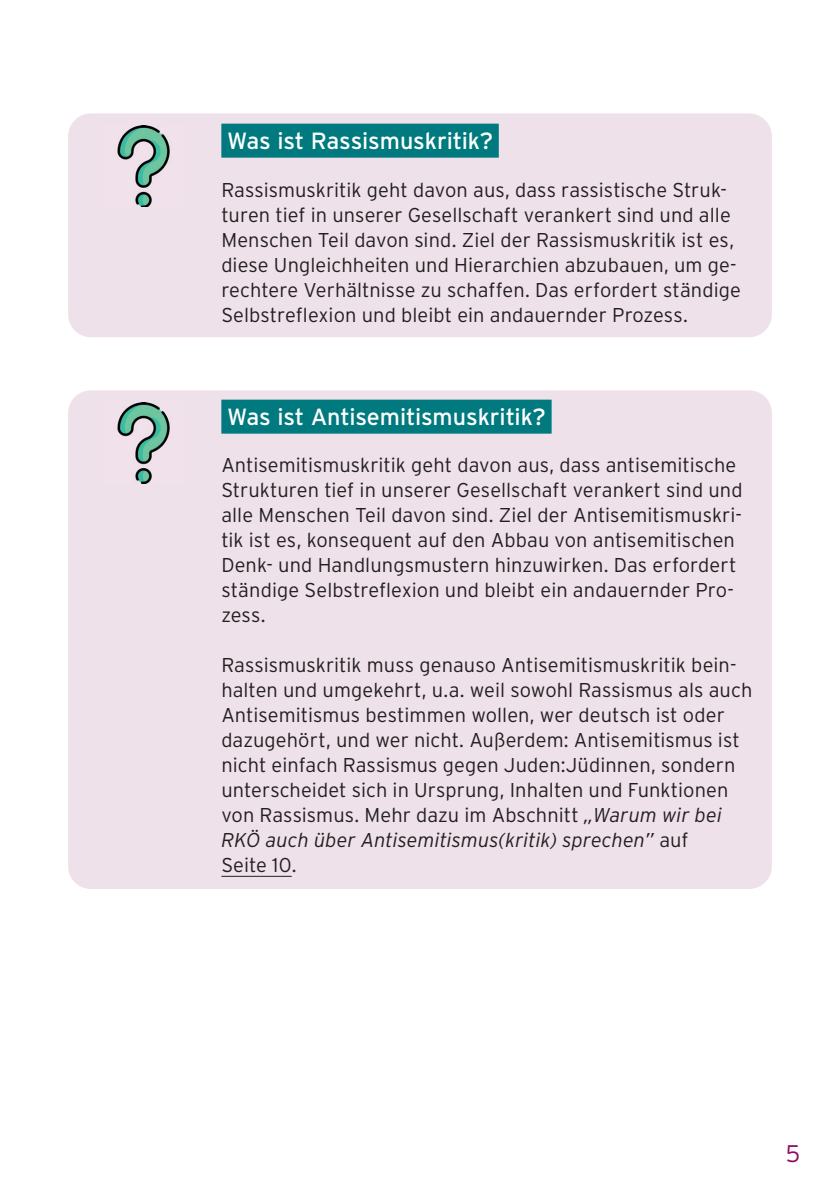
<style>
.page{position:relative;width:840px;height:1191px;background:#fff}
.page>*{position:absolute;margin:0;border:0;box-sizing:border-box;transform-origin:0 0}
.t1{font:300 24px "Interstate";color:#8e0d66}
.t2{font:23.4px "Interstate";letter-spacing:-.005em;color:#fff}
.t3{font:300 20px/25px "Interstate";letter-spacing:.005em;color:#231f20}
.s1{font-style:italic}
</style>
<div class="page">
<div style="left:68px;top:390px;width:703px;height:499px;background:#efe1ea;border-radius:23px"></div>
<div style="left:68px;top:113px;width:703px;height:224px;background:#efe1ea;border-radius:23px"></div>
<div style="left:221px;top:124px;width:277px;height:34px;background:#007a7e"></div>
<div style="left:221px;top:399px;width:330px;height:34px;background:#007a7e"></div>
<hr style="left:221px;top:876px;width:70px;height:1px;background:#231f20">
<img style="left:117px;top:126px;width:53px;height:81px">
<img style="left:117px;top:403px;width:53px;height:81px">
<p class="t2" style="left:227px;top:128px;width:267px">Was ist Rassismuskritik?</p>
<p class="t3" style="left:221px;top:177px;width:521px">Rassismuskritik geht davon aus, dass rassistische Struk&shy;turen tief in unserer Gesellschaft verankert sind und alle Menschen Teil davon sind. Ziel der Rassismuskritik ist es, diese Ungleichheiten und Hierarchien abzubauen, um ge&shy;rechtere Verhältnisse zu schaffen. Das erfordert ständige Selbst reflexion und bleibt ein andauernder Prozess.</p>
<p class="t2" style="left:227px;top:404px;width:320px">Was ist Antisemitismuskritik?</p>
<p class="t3" style="left:221px;top:452px;width:522px">Antisemitismuskritik geht davon aus, dass antisemitische Strukturen tief in unserer Gesellschaft verankert sind und alle Menschen Teil davon sind. Ziel der Antisemitismuskri&shy;tik ist es, konsequent auf den Abbau von antisemitischen Denk- und Handlungsmustern hinzuwirken. Das erfordert ständige Selbstreflexion und bleibt ein andauernder Pro&shy;zess.</p>
<p class="t3" style="left:221px;top:652px;width:532px">Rassismuskritik muss genauso Antisemitismuskritik bein&shy;halten und umgekehrt, u.a. weil sowohl Rassismus als auch Antisemitismus bestimmen wollen, wer deutsch ist oder dazugehört, und wer nicht. Außerdem: Antisemitismus ist nicht einfach Rassismus gegen Juden:Jüdinnen, sondern unterscheidet sich in Ursprung, Inhalten und Funktionen von Rassismus. Mehr dazu im Abschnitt <span class="s1">„Warum wir bei RKÖ auch über Anti semitismus(kritik) sprechen”</span> auf<br>Seite 10.</p>
<p class="t1" style="left:785px;top:1140px;width:16px">5</p>
</div>
